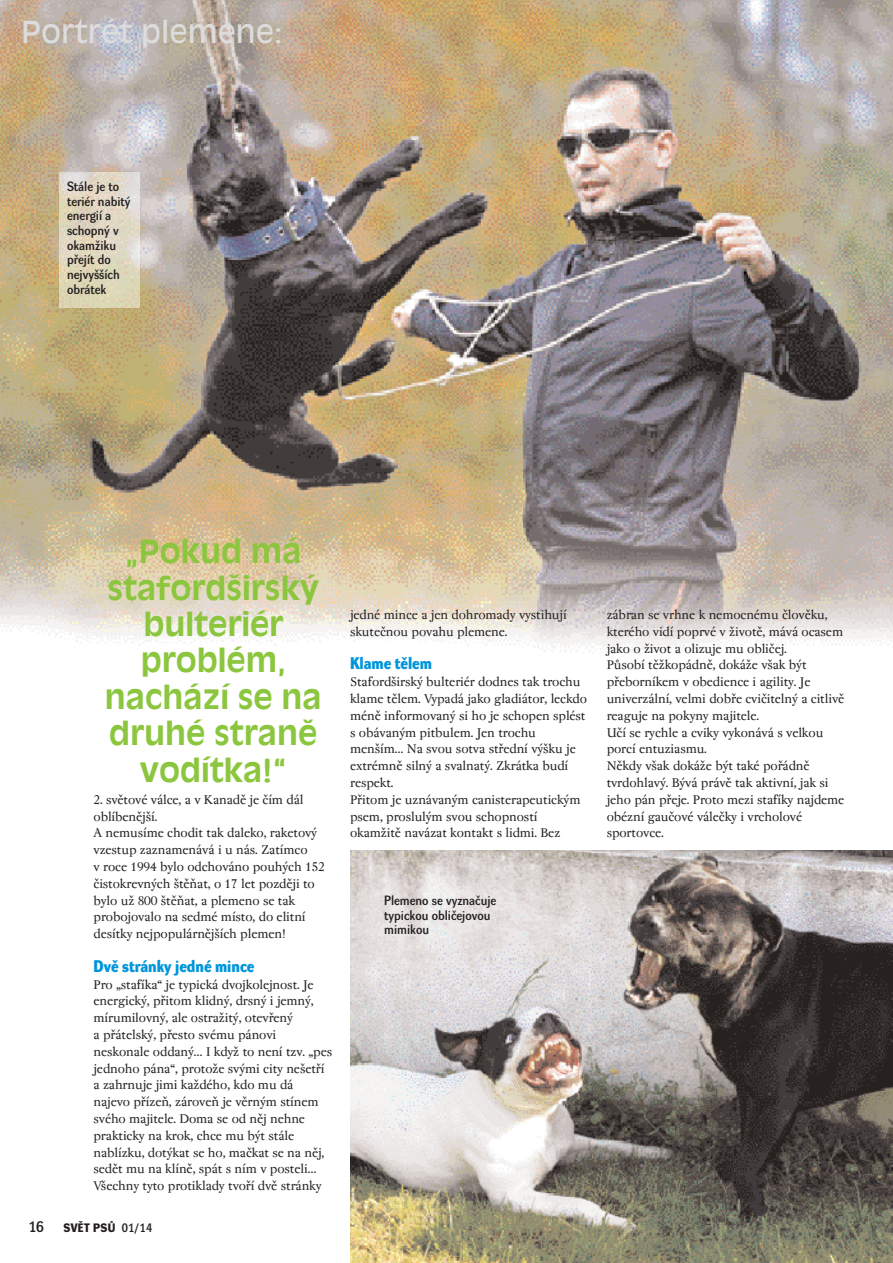
<style>
.page{position:relative;width:893px;height:1263px;background:#fff}
.page>*{position:absolute;margin:0;border:0;box-sizing:border-box;transform-origin:0 0}
.t1{font:700 31.5px/36.5px "Antique Olive CE";color:#8bc63e;text-align:center}
.t2{font:30px "Antique Olive CE";color:#dddcdc}
.t3{font:16.5px "Dynamo DB";color:#0095d9}
.t4{font:15px "Dynamo DD";color:#231f20}
.t5{font:13.95px/16.8px "Regent";letter-spacing:-.01em;color:#231f20}
.t6{font:13.2px/14.7px "Dynamo DD";color:#231f20}
.t7{font:12px "Dynamo DB";letter-spacing:.035em;color:#231f20}
.s1{font-family:"Dynamo DD"}
</style>
<div class="page">
<img style="left:0;top:0;width:893px;height:653px">
<img style="left:350px;top:850px;width:543px;height:413px">
<img style="left:60px;top:173px;width:80px;height:135px">
<h2 class="t2" style="left:21px;top:20px;width:263px">Portrét plemene:</h2>
<p class="t6" style="left:67px;top:180px;width:65px">Stále je to teriér nabit˘ energií a schopn˘ v okamÏiku pfiejít do nejvy‰‰ích obrátek</p>
<p class="t4" style="left:28px;top:1221px;width:17px">16</p>
<h1 class="t1" style="left:105px;top:536px;width:218px">„Pokud má stafordširský bulteriér problém, nachází se na druhé straně vodítka!“</h1>
<p class="t5" style="left:94px;top:792px;width:233px">2. svûtové válce, a v Kanadû je ãím dál oblíbenûj‰í.<br>A nemusíme chodit tak daleko, raketov˘ vzestup zaznamenává i u nás. Zatímco<br>v roce 1994 bylo odchováno pouh˘ch 152 ãistokrevn˘ch ‰tûÀat, o 17 let pozdûji to bylo uÏ 800 ‰tûÀat, a plemeno se tak probojovalo na sedmé místo, do elitní desítky nejpopulárnûj‰ích plemen!</p>
<p class="t3" style="left:94px;top:960px;width:162px">Dvû stránky jedné mince</p>
<p class="t5" style="left:93px;top:977px;width:240px">Pro „stafíka“ je typická dvojkolejnost. Je energick˘, pfiitom klidn˘, drsn˘ i jemn˘, mírumilovn˘, ale ostraÏit˘, otevfien˘<br>a pfiátelsk˘, pfiesto svému pánovi neskonale oddan˘… I kdyÏ to není tzv. „pes jednoho pána“, protoÏe sv˘mi city ne‰etfií a zahrnuje jimi kaÏdého, kdo mu dá najevo pfiízeÀ, zároveÀ je vûrn˘m stínem svého majitele. Doma se od nûj nehne prakticky na krok, chce mu b˘t stále nablízku, dot˘kat se ho, maãkat se na nûj, sedût mu na klínû, spát s ním v posteli… V‰echny tyto protiklady tvofií dvû stránky</p>
<p class="t7" style="left:64px;top:1223px;width:90px">SVùT PSÒ <span class="s1">01/14</span></p>
<p class="t5" style="left:350px;top:607px;width:218px">jedné mince a jen dohromady vystihují skuteãnou povahu plemene.</p>
<p class="t3" style="left:350px;top:657px;width:83px">Klame tûlem</p>
<p class="t5" style="left:350px;top:675px;width:238px">Staford‰irsk˘ bulteriér dodnes tak trochu klame tûlem. Vypadá jako gladiátor, leckdo ménû informovan˘ si ho je schopen splést s obávan˘m pitbulem. Jen trochu men‰ím… Na svou sotva stfiední v˘‰ku je extrémnû siln˘ a svalnat˘. Zkrátka budí respekt.<br>Pfiitom je uznávan˘m canisterapeutick˘m psem, proslul˘m svou schopností okamÏitû navázat kontakt s lidmi. Bez</p>
<p class="t6" style="left:384px;top:894px;width:114px">Plemeno se vyznaãuje typickou obliãejovou mimikou</p>
<p class="t5" style="left:607px;top:607px;width:239px">zábran se vrhne k nemocnému ãlovûku, kterého vidí poprvé v Ïivotû, mává ocasem jako o Ïivot a olizuje mu obliãej.<br>PÛsobí tûÏkopádnû, dokáÏe v‰ak b˘t pfieborníkem v obedience i agility. Je univerzální, velmi dobfie cviãiteln˘ a citlivû reaguje na pokyny majitele.<br>Uãí se rychle a cviky vykonává s velkou porcí entuziasmu.<br>Nûkdy v‰ak dokáÏe b˘t také pofiádnû tvrdohlav˘. B˘vá právû tak aktivní, jak si jeho pán pfieje. Proto mezi stafíky najdeme obézní gauãové váleãky i vrcholové sportovce.</p>
</div>
